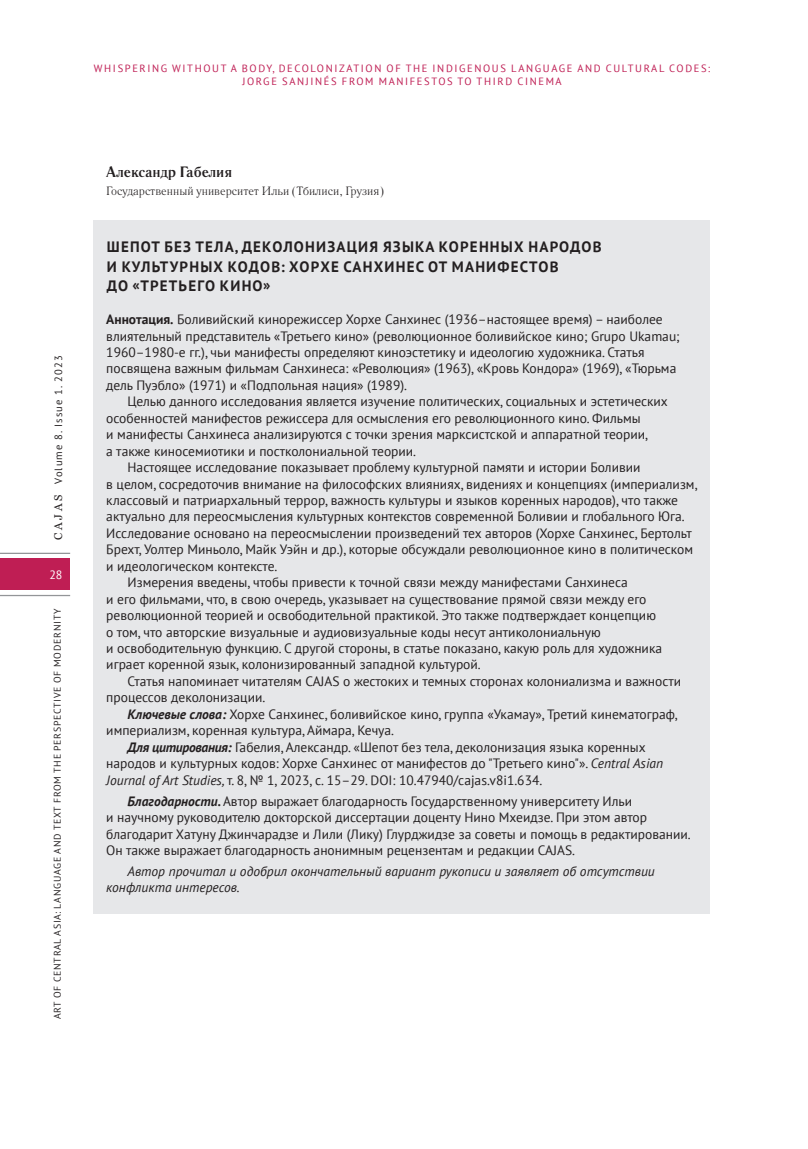
<style>
.page{position:relative;width:808px;height:1149px;background:#fff}
.page>*{position:absolute;margin:0;border:0;box-sizing:border-box;transform-origin:0 0}
.t1{font:700 15px/19.5px "PT Sans";letter-spacing:.08em;color:#231f20}
.t2{font:700 15px "Literaturnaya";color:#231f20}
.t3{font:13.5px/16.5px "PT Sans";color:#231f20}
.t4{font:italic 13.5px/16.5px "PT Sans";color:#231f20}
.t5{font:12px "Literaturnaya";color:#231f20}
.t6{font:12px "PT Sans";color:#fff}
.t7{font:10.5px/12.6px "PT Sans";letter-spacing:.155em;color:#bf1e54;text-align:center}
.t8{font:10.5px "PT Sans";letter-spacing:.1em;color:#231f20}
.t9{font:9.75px "PT Sans";letter-spacing:.08em;color:#231f20}
.s1{font-family:"Georgia";font-size:11.25px}
.s2{font-weight:700}
.s3{font-weight:700;font-style:italic}
.s4{font-style:italic}
</style>
<div class="page">
<div style="left:0;top:558px;width:70px;height:32px;background:#bf1e54"></div>
<hr style="left:0;top:594px;width:70px;height:2px;background:#939598">
<hr style="left:0;top:552px;width:70px;height:2px;background:#939598">
<div style="left:94px;top:220px;width:616px;height:693px;background:#e6e7e9"></div>
<p class="t7" style="left:94px;top:62px;width:618px">WHISPERING WITHOUT A BODY, DECOLONIZATION OF THE INDIGENOUS LANGUAGE AND CULTURAL CODES:<br>JORGE SANJINÉS FROM MANIFESTOS TO THIRD CINEMA</p>
<p class="t8" style="left:52px;top:540px;width:186px;rotate:-90deg"><span class="s1">C A J A S</span> Volume 8. Issue 1. 2023</p>
<p class="t6" style="left:49px;top:566px;width:15px">28</p>
<p class="t9" style="left:51px;top:1018px;width:411px;rotate:-90deg">ART OF CENTRAL ASIA: LANGUAGE AND TEXT FROM THE PERSPECTIVE OF MODERNITY</p>
<p class="t2" style="left:106px;top:162px;width:127px">Александр Габелия</p>
<p class="t5" style="left:106px;top:184px;width:279px">Государственный университет Ильи (Тбилиси, Грузия)</p>
<p class="t1" style="left:107px;top:237px;width:496px">ШЕПОТ БЕЗ ТЕЛА, ДЕКОЛОНИЗАЦИЯ ЯЗЫКА КОРЕННЫХ НАРОДОВ<br>И КУЛЬТУРНЫХ КОДОВ: ХОРХЕ САНХИНЕС ОТ МАНИФЕСТОВ<br>ДО «ТРЕТЬЕГО КИНО»</p>
<p class="t3" style="left:106px;top:311px;width:575px"><span class="s2">Аннотация.</span> Боливийский кинорежиссер Хорхе Санхинес (1936–настоящее время) – наиболее влиятельный представитель «Третьего кино» (революционное боливийское кино; Grupo Ukamau; 1960–1980-е гг.), чьи манифесты определяют киноэстетику и идеологию художника. Статья посвящена важным фильмам Санхинеса: «Революция» (1963), «Кровь Кондора» (1969), «Тюрьма дель Пуэбло» (1971) и «Подпольная нация» (1989).</p>
<p class="t3" style="left:128px;top:393px;width:542px">Целью данного исследования является изучение политических, социальных и эстетических</p>
<p class="t3" style="left:106px;top:409px;width:536px">особенностей манифестов режиссера для осмысления его революционного кино. Фильмы</p>
<p class="t3" style="left:106px;top:426px;width:543px">и манифесты Санхинеса анализируются с точки зрения марксистской и аппаратной теории,</p>
<p class="t3" style="left:106px;top:442px;width:311px">а также киносемиотики и постколониальной теории.</p>
<p class="t3" style="left:128px;top:458px;width:514px">Настоящее исследование показывает проблему культурной памяти и истории Боливии</p>
<p class="t3" style="left:106px;top:475px;width:593px">в целом, сосредоточив внимание на философских влияниях, видениях и концепциях (империализм,</p>
<p class="t3" style="left:106px;top:491px;width:573px">классовый и патриархальный террор, важность культуры и языков коренных народов), что также</p>
<p class="t3" style="left:106px;top:508px;width:580px">актуально для переосмысления культурных контекстов современной Боливии и глобального Юга.</p>
<p class="t3" style="left:106px;top:524px;width:587px">Исследование основано на переосмыслении произведений тех авторов (Хорхе Санхинес, Бертольт</p>
<p class="t3" style="left:106px;top:541px;width:588px">Брехт, Уолтер Миньоло, Майк Уэйн и др.), которые обсуждали революционное кино в политическом</p>
<p class="t3" style="left:106px;top:557px;width:173px">и идеологическом контексте.</p>
<p class="t3" style="left:128px;top:573px;width:502px">Измерения введены, чтобы привести к точной связи между манифестами Санхинеса</p>
<p class="t3" style="left:106px;top:590px;width:541px">и его фильмами, что, в свою очередь, указывает на существование прямой связи между его</p>
<p class="t3" style="left:106px;top:606px;width:551px">революционной теорией и освободительной практикой. Это также подтверждает концепцию</p>
<p class="t3" style="left:106px;top:623px;width:496px">о том, что авторские визуальные и аудиовизуальные коды несут антиколониальную</p>
<p class="t3" style="left:106px;top:639px;width:557px">и освободительную функцию. С другой стороны, в статье показано, какую роль для художника</p>
<p class="t3" style="left:106px;top:656px;width:376px">играет коренной язык, колонизированный западной культурой.</p>
<p class="t3" style="left:128px;top:672px;width:555px">Статья напоминает читателям CAJAS о жестоких и темных сторонах колониализма и важности</p>
<p class="t3" style="left:106px;top:688px;width:160px">процессов деколонизации.</p>
<p class="t3" style="left:128px;top:705px;width:552px"><span class="s3">Ключевые слова:</span> Хорхе Санхинес, боливийское кино, группа «Укамау», Третий кинематограф,</p>
<p class="t3" style="left:106px;top:721px;width:289px">империализм, коренная культура, Аймара, Кечуа.</p>
<p class="t3" style="left:128px;top:738px;width:520px"><span class="s3">Для цитирования:</span> Габелия, Александр. «Шепот без тела, деколонизация языка коренных</p>
<p class="t3" style="left:106px;top:754px;width:558px">народов и культурных кодов: Хорхе Санхинес от манифестов до "Третьего кино"». <span class="s4">Central Asian</span></p>
<p class="t3" style="left:106px;top:771px;width:437px"><span class="s4">Journal of Art Studies,</span> т. 8, № 1, 2023, с. 15–29. DOI: 10.47940/cajas.v8i1.634.</p>
<p class="t3" style="left:106px;top:792px;width:586px;text-indent:21px"><span class="s3">Благодарности.</span> Автор выражает благодарность Государственному университету Ильи<br>и научному руководителю докторской диссертации доценту Нино Мхеидзе. При этом автор благодарит Хатуну Джинчарадзе и Лили (Лику) Глурджидзе за советы и помощь в редактировании.<br>Он также выражает благодарность анонимным рецензентам и редакции CAJAS.</p>
<p class="t4" style="left:106px;top:862px;width:550px;text-indent:21px">Автор прочитал и одобрил окончательный вариант рукописи и заявляет об отсутствии конфликта интересов.</p>
</div>
